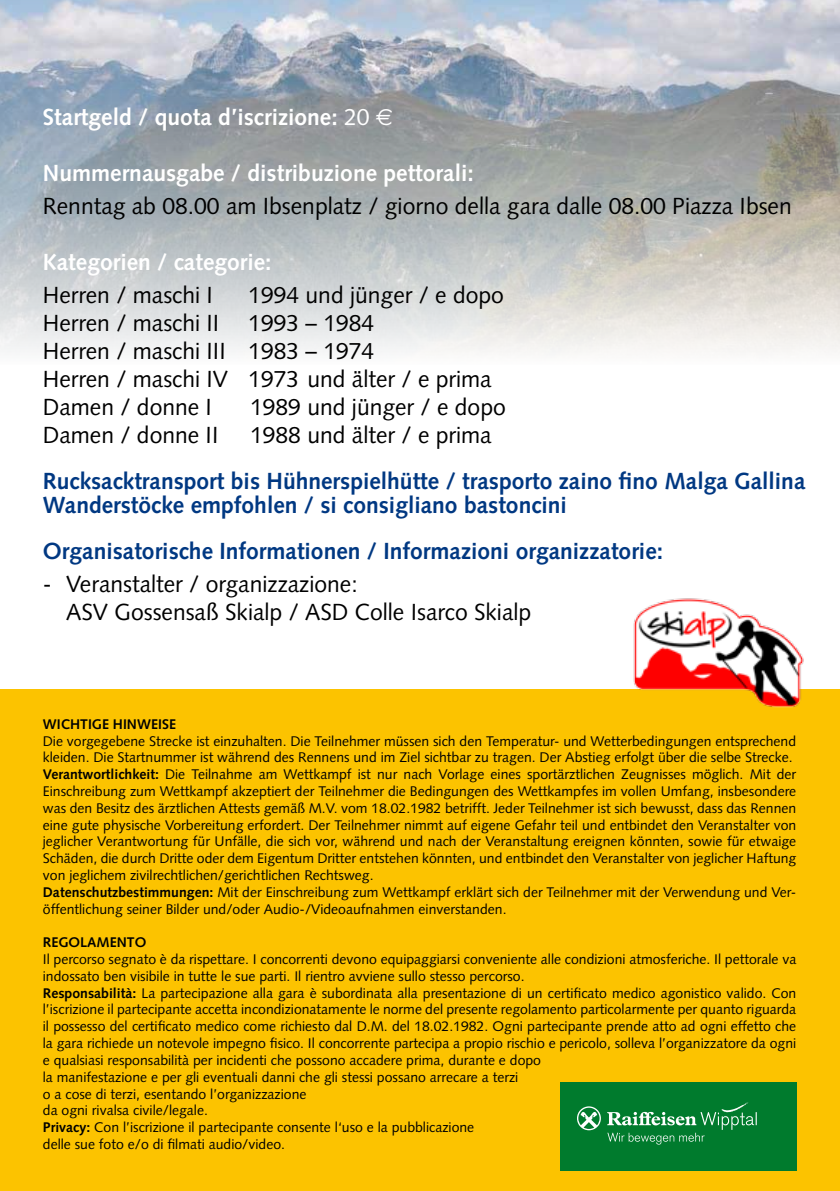
<style>
.page{position:relative;width:840px;height:1191px;background:#fff}
.page>*{position:absolute;margin:0;border:0;box-sizing:border-box;transform-origin:0 0}
.t1{font:23.4px/28px "Syntax";color:#000}
.t2{font:700 23.4px/23.4px "Syntax";color:#003882}
.t3{font:700 23.4px "Syntax";color:#fff}
.t4{font:14px/16.8px "Syntax";color:#000}
.t5{font:700 14px "Syntax";color:#000}
.s1{font-weight:400}
.s2{font-family:"Euro Sans";font-weight:400}
.s3{font-weight:700}
</style>
<div class="page">
<img style="left:0;top:0;width:839px;height:352px">
<div style="left:0;top:689px;width:839px;height:502px;background:#fcc300"></div>
<img style="left:633px;top:598px;width:171px;height:110px">
<div style="left:560px;top:1082px;width:236px;height:89px;background:#007b2d"></div>
<svg style="left:577px;top:1106px;width:23px;height:24px"></svg>
<svg style="left:607px;top:1102px;width:149px;height:42px"></svg>
<h1 class="t3" style="left:43px;top:104px;width:351px">Startgeld / quota d’iscrizione: <span class="s1">20</span> <span class="s2">E</span></h1>
<h1 class="t3" style="left:43px;top:160px;width:432px">Nummernausgabe / distribuzione pettorali:</h1>
<h1 class="t1" style="left:43px;top:192px;width:750px">Renntag ab 08.00 am Ibsenplatz / giorno della gara dalle 08.00 Piazza Ibsen</h1>
<h1 class="t3" style="left:43px;top:248px;width:230px">Kategorien / categorie:</h1>
<h1 class="t1" style="left:43px;top:281px;width:171px">Herren / maschi I</h1>
<h1 class="t1" style="left:43px;top:281px;width:462px;text-indent:205px">1994 und jünger / e dopo<br>Herren / maschi II 1993 – 1984<br>Herren / maschi III 1983 – 1974<br>Herren / maschi IV 1973 und älter / e prima<br>Damen / donne I</h1>
<h1 class="t1" style="left:250px;top:393px;width:257px">1989 und jünger / e dopo</h1>
<h1 class="t1" style="left:43px;top:421px;width:177px">Damen / donne II</h1>
<h1 class="t1" style="left:250px;top:421px;width:243px">1988 und älter / e prima</h1>
<h1 class="t2" style="left:43px;top:470px;width:763px">Rucksacktransport bis Hühnerspielhütte / trasporto zaino fino Malga Gallina<br>Wanderstöcke empfohlen / si consigliano bastoncini</h1>
<h1 class="t2" style="left:43px;top:540px;width:621px">Organisatorische Informationen / Informazioni organizzatorie:</h1>
<h1 class="t1" style="left:66px;top:570px;width:466px;text-indent:-23px">- Veranstalter / organizzazione:<br>ASV Gossensaß Skialp / ASD Colle Isarco Skialp</h1>
<p class="t5" style="left:43px;top:716px;width:135px">WICHTIGE HINWEISE</p>
<p class="t4" style="left:43px;top:732px;width:754px">Die vorgegebene Strecke ist einzuhalten. Die Teilnehmer müssen sich den Temperatur- und Wetterbedingungen entsprechend kleiden. Die Startnummer ist während des Rennens und im Ziel sichtbar zu tragen. Der Abstieg erfolgt über die selbe Strecke.<br><span class="s3">Verantwortlichkeit:</span> Die Teilnahme am Wettkampf ist nur nach Vorlage eines sportärztlichen Zeugnisses möglich. Mit der Einschreibung zum Wettkampf akzeptiert der Teilnehmer die Bedingungen des Wettkampfes im vollen Umfang, insbesondere was den Besitz des ärztlichen Attests gemäß M.V. vom 18.02.1982 betrifft. Jeder Teilnehmer ist sich bewusst, dass das Rennen eine gute physische Vorbereitung erfordert. Der Teilnehmer nimmt auf eigene Gefahr teil und entbindet den Veranstalter von jeglicher Verantwortung für Unfälle, die sich vor, während und nach der Veranstaltung ereignen könnten, sowie für etwaige Schäden, die durch Dritte oder dem Eigentum Dritter entstehen könnten, und entbindet den Veranstalter von jeglicher Haftung von jeglichem zivilrechtlichen/gerichtlichen Rechtsweg.<br><span class="s3">Datenschutzbestimmungen:</span> Mit der Einschreibung zum Wettkampf erklärt sich der Teilnehmer mit der Verwendung und Ver&shy;öffentlichung seiner Bilder und/oder Audio-/Videoaufnahmen einverstanden.</p>
<p class="t5" style="left:43px;top:934px;width:105px">REGOLAMENTO</p>
<p class="t4" style="left:43px;top:950px;width:754px">Il percorso segnato è da rispettare. I concorrenti devono equipaggiarsi conveniente alle condizioni atmosferiche. Il pettorale va indossato ben visibile in tutte le sue parti. Il rientro avviene sullo stesso percorso.<br><span class="s3">Responsabilità:</span> La partecipazione alla gara è subordinata alla presentazione di un certificato medico agonistico valido. Con l’iscrizione il partecipante accetta incondizionatamente le norme del presente regolamento particolarmente per quanto riguarda il possesso del certificato medico come richiesto dal D.M. del 18.02.1982. Ogni partecipante prende atto ad ogni effetto che la gara richiede un notevole impegno fisico. Il concorrente partecipa a propio rischio e pericolo, solleva l’organizzatore da ogni e qualsiasi responsabilità per incidenti che possono accadere prima, durante e dopo<br>la manifestazione e per gli eventuali danni che gli stessi possano arrecare a terzi<br>o a cose di terzi, esentando l’organizzazione<br>da ogni rivalsa civile/legale.<br><span class="s3">Privacy:</span> Con l’iscrizione il partecipante consente l‘uso e la pubblicazione<br>delle sue foto e/o di filmati audio/video.</p>
</div>
